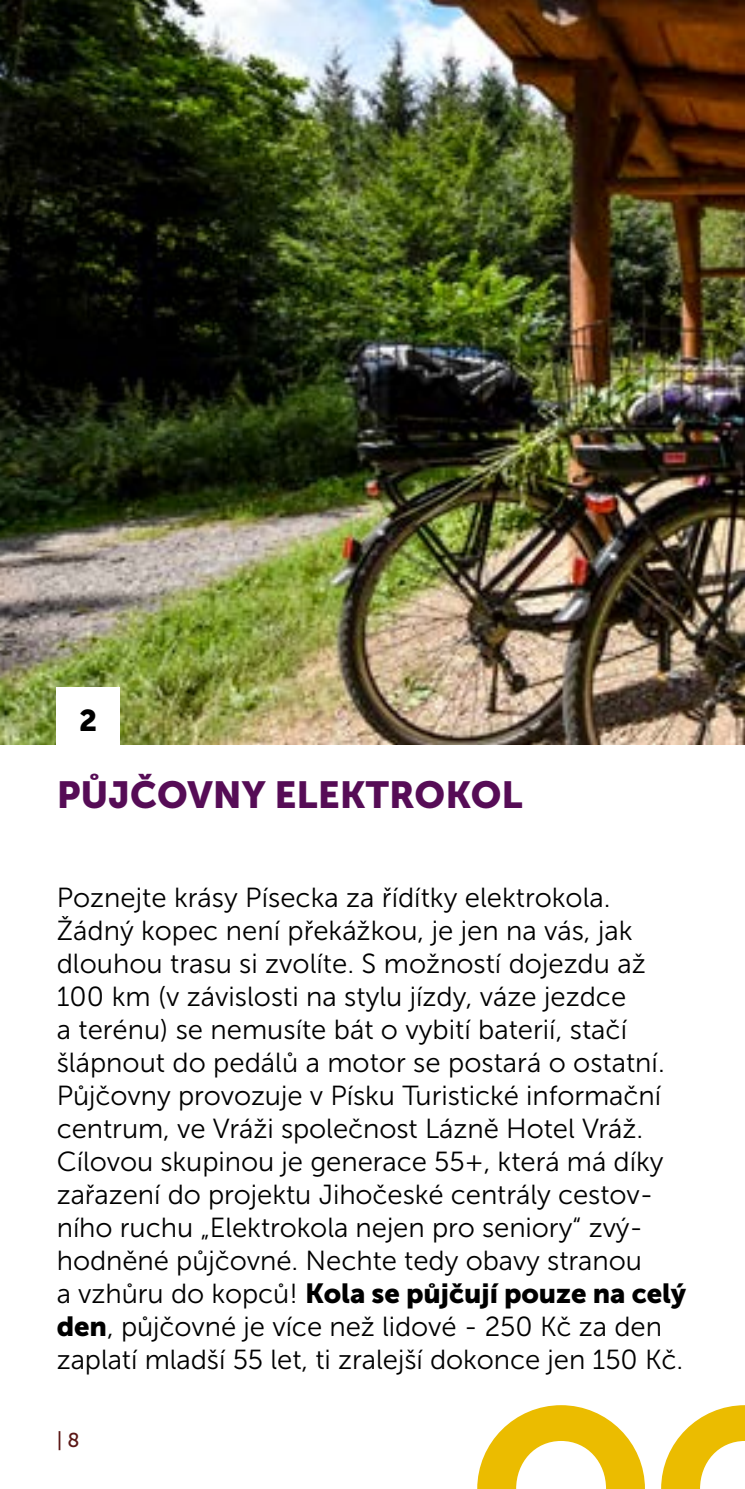
<style>
.page{position:relative;width:745px;height:1489px;background:#fff}
.page>*{position:absolute;margin:0;border:0;box-sizing:border-box;transform-origin:0 0}
.t1{font:37.5px "Museo Sans 900";color:#560c56}
.t2{font:30px "Museo Sans 900";color:#000}
.t3{font:27.5px/33px "Museo Sans 300";letter-spacing:-.005em;color:#000}
.t4{font:27.5px "Museo Sans 900";letter-spacing:-.005em;color:#000}
.t5{font:20px "Museo Sans 500";color:#5b1716}
.s1{font-family:"Museo Sans 300"}
.s2{font-family:"Museo Sans 900"}
</style>
<div class="page">
<svg style="left:477px;top:1405px;width:167px;height:83px"></svg>
<svg style="left:661px;top:1405px;width:83px;height:83px"></svg>
<img style="left:0;top:0;width:744px;height:744px">
<div style="left:57px;top:687px;width:63px;height:63px;background:#fff"></div>
<p class="t2" style="left:79px;top:703px;width:20px">2</p>
<h1 class="t1" style="left:57px;top:773px;width:467px">PŮJČOVNY ELEKTROKOL</h1>
<p class="t3" style="left:57px;top:881px;width:609px">Poznejte krásy Písecka za řídítky elektrokola.<br>Žádný kopec není překážkou, je jen na vás, jak dlouhou trasu si zvolíte. S možností dojezdu až 100 km (v závislosti na stylu jízdy, váze jezdce<br>a terénu) se nemusíte bát o vybití baterií, stačí šlápnout do pedálů a motor se postará o ostatní.<br>Půjčovny provozuje v Písku Turistické informační centrum, ve Vráži společnost Lázně Hotel Vráž.<br>Cílovou skupinou je generace 55+, která má díky zařazení do projektu Jihočeské centrály cestov&shy;ního ruchu „Elektrokola nejen pro seniory“ zvý&shy;hodněné půjčovné. Nechte tedy obavy stranou</p>
<p class="t4" style="left:57px;top:1277px;width:630px"><span class="s1">a vzhůru do kopců!</span> Kola se půjčují pouze na celý</p>
<p class="t3" style="left:57px;top:1310px;width:627px"><span class="s2">den</span>, půjčovné je více než lidové - 250 Kč za den zaplatí mladší 55 let, ti zralejší dokonce jen 150 Kč.</p>
<p class="t5" style="left:57px;top:1428px;width:24px">| 8</p>
</div>
